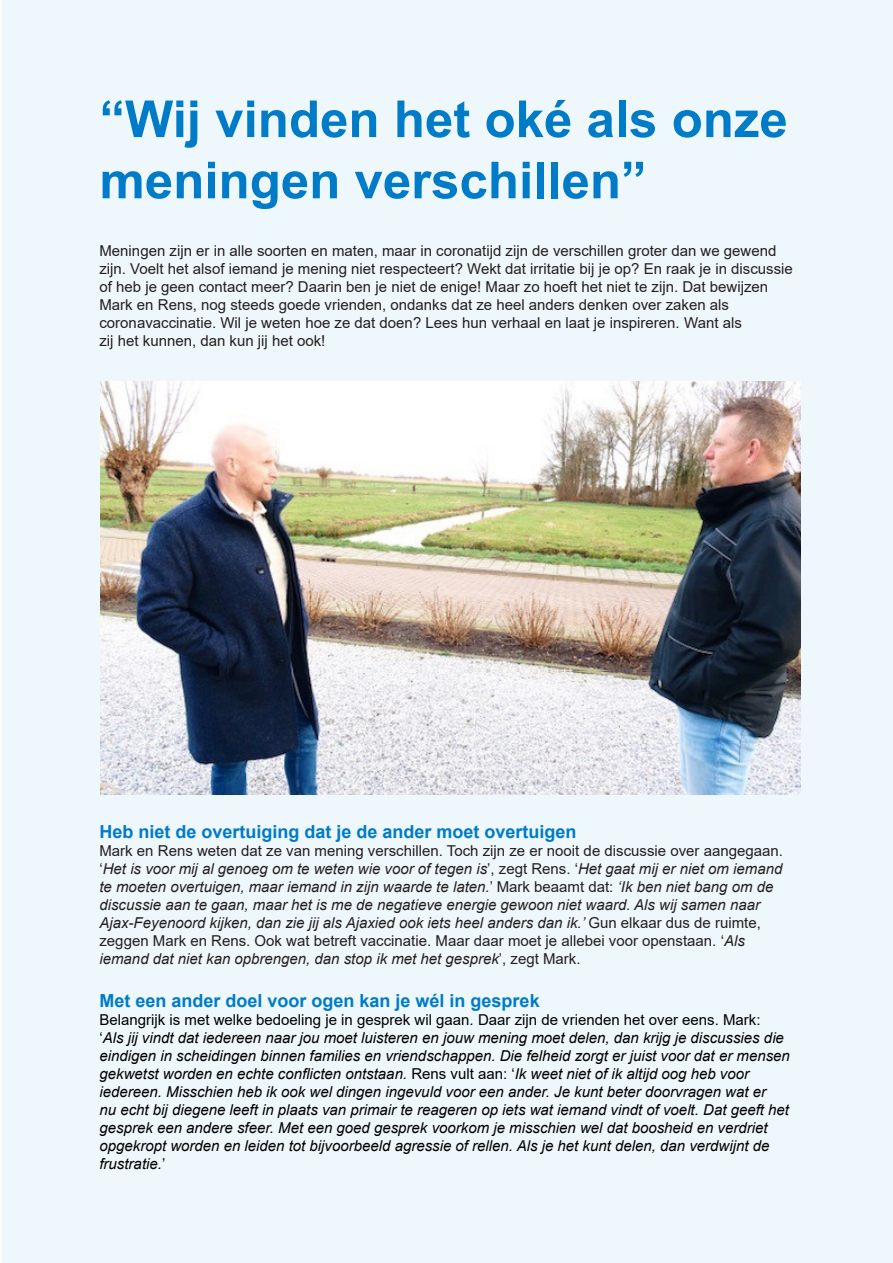
<style>
.page{position:relative;width:893px;height:1263px;background:#fff}
.page>*{position:absolute;margin:0;border:0;box-sizing:border-box;transform-origin:0 0}
.t1{font:700 51px/61.2px "Arial";color:#007bc7}
.t2{font:700 18px "Arial";color:#007bc7}
.t3{font:italic 15px/18px "Arial";color:#000}
.t4{font:italic 15px/18px "Arial";color:#231f20}
.t5{font:15px/18px "Arial";color:#231f20}
.s1{font-style:normal}
</style>
<div class="page">
<div style="left:2px;top:0;width:891px;height:1263px;background:#eef7fb"></div>
<img style="left:100px;top:382px;width:701px;height:412px">
<p class="t1" style="left:99px;top:89px;width:690px">“Wij vinden het oké als onze meningen verschillen”</p>
<p class="t5" style="left:99px;top:241px;width:695px">Meningen zijn er in alle soorten en maten, maar in coronatijd zijn de verschillen groter dan we gewend zijn. Voelt het alsof iemand je mening niet respecteert? Wekt dat irritatie bij je op? En raak je in discussie of heb je geen contact meer? Daarin ben je niet de enige! Maar zo hoeft het niet te zijn. Dat bewijzen Mark en Rens, nog steeds goede vrienden, ondanks dat ze heel anders denken over zaken als coronavaccinatie. Wil je weten hoe ze dat doen? Lees hun verhaal en laat je inspireren. Want als<br>zij het kunnen, dan kun jij het ook!</p>
<p class="t2" style="left:99px;top:819px;width:479px">Heb niet de overtuiging dat je de ander moet overtuigen</p>
<p class="t4" style="left:99px;top:842px;width:685px"><span class="s1">Mark en Rens weten dat ze van mening verschillen. Toch zijn ze er nooit de discussie over aangegaan. ‘</span>Het is voor mij al genoeg om te weten wie voor of tegen is<span class="s1">’, zegt Rens. ‘</span>Het gaat mij er niet om iemand te moeten overtuigen, maar iemand in zijn waarde te laten.<span class="s1">’ Mark beaamt dat:</span> ‘Ik ben niet bang om de discussie aan te gaan, maar het is me de negatieve energie gewoon niet waard. Als wij samen naar Ajax-Feyenoord kijken, dan zie jij als Ajaxied ook iets heel anders dan ik.’ <span class="s1">Gun elkaar dus de ruimte, zeggen Mark en Rens. Ook wat betreft vaccinatie. Maar daar moet je allebei voor openstaan. ‘</span>Als iemand dat niet kan opbrengen, dan stop ik met het gesprek<span class="s1">’, zegt Mark.</span></p>
<p class="t2" style="left:99px;top:988px;width:442px">Met een ander doel voor ogen kan je wél in gesprek</p>
<p class="t3" style="left:99px;top:1011px;width:692px"><span class="s1">Belangrijk is met welke bedoeling je in gesprek wil gaan. Daar zijn de vrienden het over eens. Mark:<br>‘</span>Als jij vindt dat iedereen naar jou moet luisteren en jouw mening moet delen, dan krijg je discussies die eindigen in scheidingen binnen families en vriendschappen. Die felheid zorgt er juist voor dat er mensen gekwetst worden en echte conflicten ontstaan. <span class="s1">Rens vult aan: ‘</span>Ik weet niet of ik altijd oog heb voor iedereen. Misschien heb ik ook wel dingen ingevuld voor een ander. Je kunt beter doorvragen wat er<br>nu echt bij diegene leeft in plaats van primair te reageren op iets wat iemand vindt of voelt. Dat geeft het gesprek een andere sfeer. Met een goed gesprek voorkom je misschien wel dat boosheid en verdriet opgekropt worden en leiden tot bijvoorbeeld agressie of rellen. Als je het kunt delen, dan verdwijnt de frustratie.<span class="s1">’</span></p>
</div>
